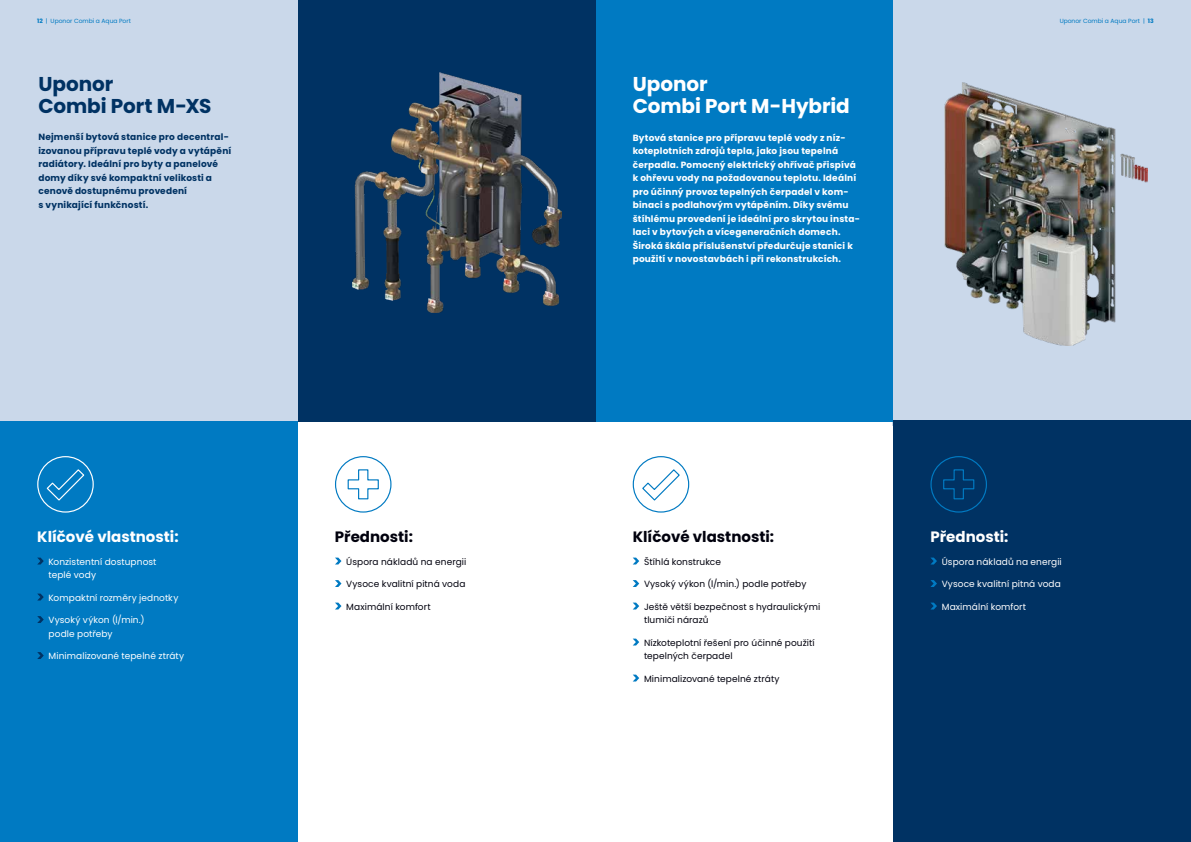
<style>
.page{position:relative;width:1191px;height:842px;background:#fff}
.page>*{position:absolute;margin:0;border:0;box-sizing:border-box;transform-origin:0 0}
.t1{font:700 20px/22px "Poppins";letter-spacing:-.005em;color:#fff}
.t2{font:700 20px/22px "Poppins";letter-spacing:-.005em;color:#003263}
.t3{font:700 15px "Poppins";color:#00000d}
.t4{font:700 15px "Poppins";color:#fff}
.t5{font:700 9px/13.5px "Poppins";letter-spacing:.02em;color:#fff}
.t6{font:9px/13.5px "Poppins";letter-spacing:.01em;color:#00000d}
.t7{font:700 9px/13.5px "Poppins";letter-spacing:.02em;color:#003263}
.t8{font:9px/13.5px "Poppins";letter-spacing:.01em;color:#fff}
.t9{font:6px "Poppins";color:#007ac2}
.s1{font-weight:700}
</style>
<div class="page">
<div style="left:893px;top:0;width:298px;height:425px;background:#cad8ea"></div>
<div style="left:893px;top:421px;width:298px;height:421px;background:#003263"></div>
<div style="left:595px;top:0;width:298px;height:421px;background:#007ac2"></div>
<svg style="left:633px;top:558px;width:6px;height:6px"></svg>
<svg style="left:632px;top:580px;width:7px;height:7px"></svg>
<svg style="left:633px;top:603px;width:6px;height:6px"></svg>
<svg style="left:633px;top:639px;width:6px;height:6px"></svg>
<svg style="left:633px;top:675px;width:6px;height:6px"></svg>
<svg style="left:931px;top:558px;width:6px;height:6px"></svg>
<svg style="left:930px;top:580px;width:7px;height:7px"></svg>
<svg style="left:931px;top:603px;width:6px;height:6px"></svg>
<img style="left:944px;top:82px;width:203px;height:264px">
<svg style="left:632px;top:456px;width:58px;height:57px"></svg>
<div style="left:930px;top:456px;width:57px;height:57px;border:1px solid #007ac2;border-radius:50%"></div>
<svg style="left:943px;top:469px;width:32px;height:31px"></svg>
<div style="left:0;top:0;width:298px;height:425px;background:#cad8ea"></div>
<div style="left:0;top:421px;width:298px;height:421px;background:#007ac2"></div>
<div style="left:298px;top:0;width:297px;height:421px;background:#003263"></div>
<svg style="left:38px;top:558px;width:6px;height:6px"></svg>
<svg style="left:38px;top:594px;width:6px;height:6px"></svg>
<svg style="left:37px;top:616px;width:7px;height:7px"></svg>
<svg style="left:37px;top:652px;width:7px;height:7px"></svg>
<svg style="left:335px;top:558px;width:6px;height:6px"></svg>
<svg style="left:335px;top:580px;width:6px;height:7px"></svg>
<svg style="left:335px;top:603px;width:6px;height:6px"></svg>
<img style="left:353px;top:73px;width:208px;height:240px">
<svg style="left:37px;top:456px;width:57px;height:57px"></svg>
<div style="left:335px;top:456px;width:56px;height:57px;border:1px solid #007ac2;border-radius:50%"></div>
<svg style="left:347px;top:469px;width:32px;height:31px"></svg>
<p class="t9" style="left:37px;top:17px;width:95px"><span class="s1">12</span> | Uponor Combi a Aqua Port</p>
<p class="t9" style="left:1059px;top:17px;width:96px">Uponor Combi a Aqua Port | <span class="s1">13</span></p>
<h1 class="t2" style="left:38px;top:73px;width:174px">Uponor<br>Combi Port M-XS</h1>
<p class="t7" style="left:38px;top:131px;width:194px">Nejmenší bytová stanice pro decentral&shy;izovanou přípravu teplé vody a vytápění radiátory. Ideální pro byty a panelové domy díky své kompaktní velikosti a cenově dostupnému provedení<br>s vynikající funkčností.</p>
<h2 class="t4" style="left:37px;top:528px;width:143px">Klíčové vlastnosti:</h2>
<p class="t8" style="left:49px;top:555px;width:109px">Konzistentní dostupnost teplé vody</p>
<p class="t8" style="left:49px;top:591px;width:131px">Kompaktní rozměry jednotky</p>
<p class="t8" style="left:49px;top:613px;width:97px">Vysoký výkon (l/min.) podle potřeby</p>
<p class="t8" style="left:49px;top:649px;width:137px">Minimalizované tepelné ztráty</p>
<h2 class="t3" style="left:335px;top:528px;width:80px">Přednosti:</h2>
<p class="t6" style="left:346px;top:555px;width:122px">Úspora nákladů na energii</p>
<p class="t6" style="left:346px;top:577px;width:121px">Vysoce kvalitní pitná voda</p>
<p class="t6" style="left:346px;top:600px;width:86px">Maximální komfort</p>
<h1 class="t1" style="left:632px;top:73px;width:218px">Uponor<br>Combi Port M-Hybrid</h1>
<p class="t5" style="left:632px;top:131px;width:229px">Bytová stanice pro přípravu teplé vody z níz&shy;koteplotních zdrojů tepla, jako jsou tepelná čerpadla. Pomocný elektrický ohřívač přispívá k ohřevu vody na požadovanou teplotu. Ideální pro účinný provoz tepelných čerpadel v kom&shy;binaci s podlahovým vytápěním. Díky svému štíhlému provedení je ideální pro skrytou insta&shy;laci v bytových a vícegeneračních domech.<br>Široká škála příslušenství předurčuje stanici k použití v novostavbách i při rekonstrukcích.</p>
<h2 class="t3" style="left:632px;top:528px;width:143px">Klíčové vlastnosti:</h2>
<p class="t6" style="left:644px;top:555px;width:78px">Štíhlá konstrukce</p>
<p class="t6" style="left:644px;top:577px;width:164px">Vysoký výkon (l/min.) podle potřeby</p>
<p class="t6" style="left:644px;top:600px;width:178px">Ještě větší bezpečnost s hydraulickými tlumiči nárazů</p>
<p class="t6" style="left:644px;top:636px;width:172px">Nízkoteplotní řešení pro účinné použití tepelných čerpadel</p>
<p class="t6" style="left:644px;top:672px;width:137px">Minimalizované tepelné ztráty</p>
<h2 class="t4" style="left:930px;top:528px;width:80px">Přednosti:</h2>
<p class="t8" style="left:941px;top:555px;width:122px">Úspora nákladů na energii</p>
<p class="t8" style="left:941px;top:577px;width:121px">Vysoce kvalitní pitná voda</p>
<p class="t8" style="left:941px;top:600px;width:86px">Maximální komfort</p>
</div>
